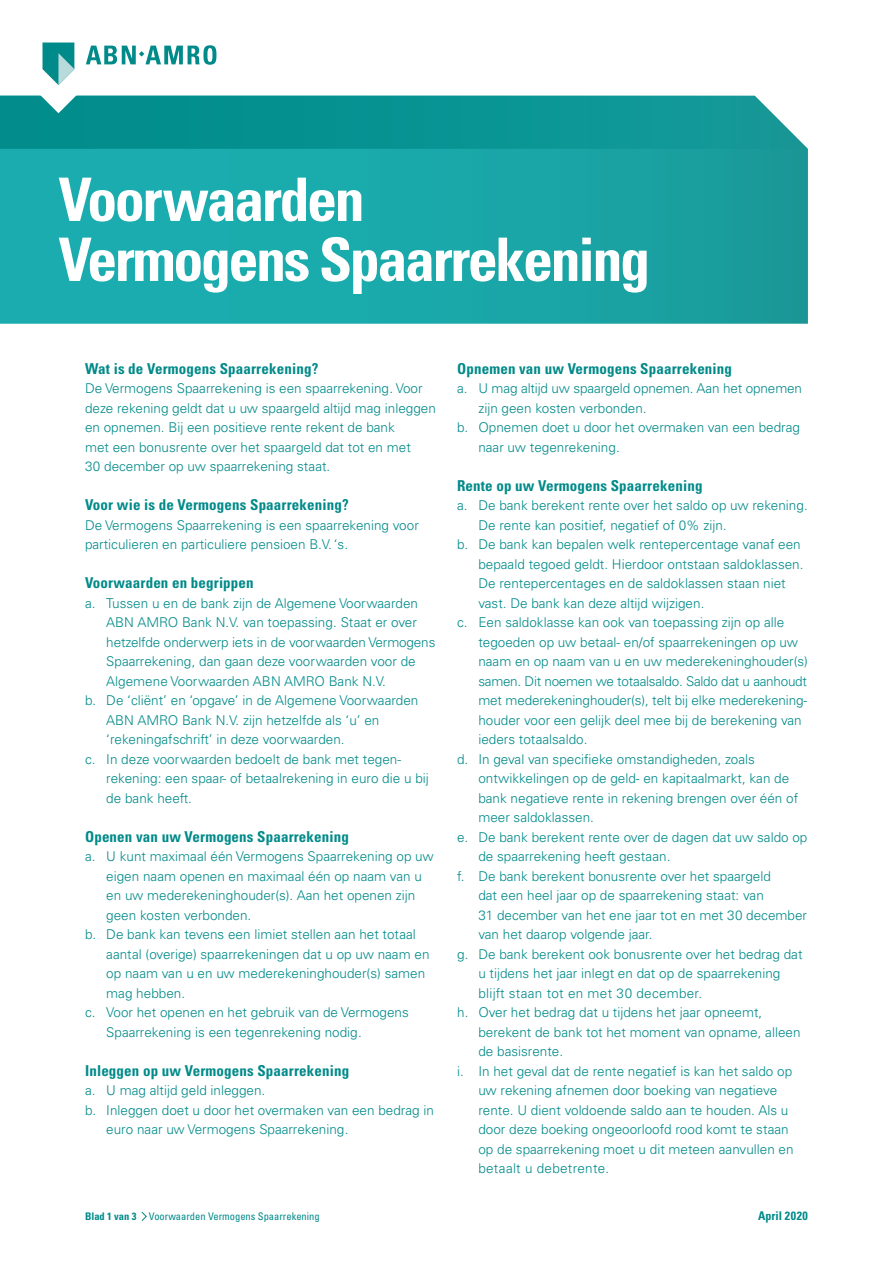
<style>
.page{position:relative;width:893px;height:1263px;background:#fff}
.page>*{position:absolute;margin:0;border:0;box-sizing:border-box;transform-origin:0 0}
.t1{font:700 condensed 60px/60px "Univers LT Std";letter-spacing:-.04em;color:#fff}
.t2{font:700 condensed 15px "Univers LT Std";letter-spacing:.01em;color:#008a89}
.t3{font:300 13.5px/19.5px "Univers LT Std";color:#008a89}
.t4{font:300 13.5px "Univers LT Std";letter-spacing:.02em;color:#008a89}
.t5{font:300 13.5px "Univers LT Std";letter-spacing:-.02em;color:#008a89}
.t6{font:700 condensed 12px "Univers LT Std";color:#008a89}
.t7{font:condensed 10.5px "Univers LT Std";color:#008a89}
.s1{font-weight:700}
</style>
<div class="page">
<svg style="left:0;top:149px;width:808px;height:175px;background:#1aa6a7"></svg>
<svg style="left:0;top:43px;width:808px;height:106px"></svg>
<svg style="left:141px;top:1211px;width:6px;height:10px"></svg>
<h1 class="t1" style="left:58px;top:169px;width:593px">Voorwaarden<br>Vermogens Spaarrekening</h1>
<p class="t2" style="left:85px;top:359px;width:235px">Wat is de Vermogens Spaarrekening?</p>
<p class="t3" style="left:85px;top:379px;width:352px">De Vermogens Spaarrekening is een spaarrekening. Voor deze rekening geldt dat u uw spaargeld altijd mag inleggen en opnemen. Bij een positieve rente rekent de bank<br>met een bonusrente over het spaargeld dat tot en met<br>30 december op uw spaarrekening staat.</p>
<p class="t2" style="left:85px;top:496px;width:265px">Voor wie is de Vermogens Spaarrekening?</p>
<p class="t3" style="left:85px;top:515px;width:335px">De Vermogens Spaarrekening is een spaarrekening voor particulieren en particuliere pensioen B.V. ‘s.</p>
<p class="t2" style="left:85px;top:574px;width:170px">Voorwaarden en begrippen</p>
<p class="t3" style="left:85px;top:593px;width:334px">a. Tussen u en de bank zijn de Algemene Voorwaarden</p>
<p class="t3" style="left:106px;top:613px;width:312px">ABN AMRO Bank N.V. van toepassing. Staat er over</p>
<p class="t3" style="left:106px;top:632px;width:331px">hetzelfde onderwerp iets in de voorwaarden Vermogens</p>
<p class="t3" style="left:106px;top:652px;width:311px">Spaarrekening, dan gaan deze voorwaarden voor de</p>
<p class="t3" style="left:106px;top:671px;width:281px">Algemene Voorwaarden ABN AMRO Bank N.V.</p>
<p class="t3" style="left:85px;top:691px;width:335px">b. De ‘cliënt’ en ‘opgave’ in de Algemene Voorwaarden</p>
<p class="t3" style="left:106px;top:710px;width:275px">ABN AMRO Bank N.V. zijn hetzelfde als ‘u’ en</p>
<p class="t3" style="left:106px;top:730px;width:240px">‘rekeningafschrift’ in deze voorwaarden.</p>
<p class="t3" style="left:85px;top:749px;width:318px">c. In deze voorwaarden bedoelt de bank met tegen-</p>
<p class="t3" style="left:106px;top:769px;width:324px">rekening: een spaar- of betaalrekening in euro die u bij</p>
<p class="t3" style="left:106px;top:788px;width:87px">de bank heeft.</p>
<p class="t2" style="left:85px;top:827px;width:265px">Openen van uw Vermogens Spaarrekening</p>
<p class="t3" style="left:85px;top:847px;width:350px">a. U kunt maximaal één Vermogens Spaarrekening op uw</p>
<p class="t3" style="left:106px;top:866px;width:317px">eigen naam openen en maximaal één op naam van u</p>
<p class="t3" style="left:106px;top:886px;width:311px">en uw mederekeninghouder(s). Aan het openen zijn</p>
<p class="t3" style="left:106px;top:905px;width:147px">geen kosten verbonden.</p>
<p class="t3" style="left:85px;top:925px;width:332px">b. De bank kan tevens een limiet stellen aan het totaal</p>
<p class="t3" style="left:106px;top:944px;width:325px">aantal (overige) spaarrekeningen dat u op uw naam en</p>
<p class="t3" style="left:106px;top:964px;width:320px">op naam van u en uw mederekeninghouder(s) samen</p>
<p class="t3" style="left:106px;top:983px;width:80px">mag hebben.</p>
<p class="t3" style="left:85px;top:1003px;width:325px">c. Voor het openen en het gebruik van de Vermogens</p>
<p class="t3" style="left:106px;top:1022px;width:257px">Spaarrekening is een tegenrekening nodig.</p>
<p class="t2" style="left:85px;top:1061px;width:266px">Inleggen op uw Vermogens Spaarrekening</p>
<p class="t3" style="left:85px;top:1081px;width:182px">a. U mag altijd geld inleggen.</p>
<p class="t3" style="left:85px;top:1100px;width:350px">b. Inleggen doet u door het overmaken van een bedrag in</p>
<p class="t3" style="left:106px;top:1120px;width:244px">euro naar uw Vermogens Spaarrekening.</p>
<p class="t7" style="left:85px;top:1209px;width:236px"><span class="s1">Blad 1 van 3</span> Voorwaarden Vermogens Spaarrekening</p>
<p class="t2" style="left:457px;top:359px;width:276px">Opnemen van uw Vermogens Spaarrekening</p>
<p class="t3" style="left:457px;top:379px;width:346px">a. U mag altijd uw spaargeld opnemen. Aan het opnemen</p>
<p class="t3" style="left:478px;top:398px;width:170px">zijn geen kosten verbonden.</p>
<p class="t3" style="left:457px;top:418px;width:344px">b. Opnemen doet u door het overmaken van een bedrag</p>
<p class="t3" style="left:478px;top:437px;width:143px">naar uw tegenrekening.</p>
<p class="t2" style="left:457px;top:476px;width:247px">Rente op uw Vermogens Spaarrekening</p>
<p class="t3" style="left:457px;top:496px;width:352px">a. De bank berekent rente over het saldo op uw rekening.</p>
<p class="t3" style="left:478px;top:515px;width:250px">De rente kan positief, negatief of 0% zijn.</p>
<p class="t3" style="left:457px;top:535px;width:345px">b. De bank kan bepalen welk rentepercentage vanaf een</p>
<p class="t3" style="left:478px;top:554px;width:327px">bepaald tegoed geldt. Hierdoor ontstaan saldoklassen.</p>
<p class="t3" style="left:478px;top:574px;width:309px">De rentepercentages en de saldoklassen staan niet</p>
<p class="t3" style="left:478px;top:593px;width:228px">vast. De bank kan deze altijd wijzigen.</p>
<p class="t3" style="left:457px;top:613px;width:329px">c. Een saldoklasse kan ook van toepassing zijn op alle</p>
<p class="t3" style="left:478px;top:632px;width:321px">tegoeden op uw betaal- en/of spaarrekeningen op uw</p>
<p class="t3" style="left:478px;top:652px;width:331px">naam en op naam van u en uw mederekeninghouder(s)</p>
<p class="t5" style="left:478px;top:673px;width:330px">samen. Dit noemen we totaalsaldo. Saldo dat u aanhoudt</p>
<p class="t3" style="left:478px;top:691px;width:330px">met mederekeninghouder(s), telt bij elke mederekening-</p>
<p class="t3" style="left:478px;top:710px;width:325px">houder voor een gelijk deel mee bij de berekening van</p>
<p class="t3" style="left:478px;top:730px;width:111px">ieders totaalsaldo.</p>
<p class="t3" style="left:457px;top:749px;width:299px">d. In geval van specifieke omstandigheden, zoals</p>
<p class="t3" style="left:478px;top:769px;width:312px">ontwikkelingen op de geld- en kapitaalmarkt, kan de</p>
<p class="t3" style="left:478px;top:788px;width:321px">bank negatieve rente in rekening brengen over één of</p>
<p class="t3" style="left:478px;top:808px;width:117px">meer saldoklassen.</p>
<p class="t3" style="left:457px;top:827px;width:352px">e. De bank berekent rente over de dagen dat uw saldo op</p>
<p class="t3" style="left:478px;top:847px;width:194px">de spaarrekening heeft gestaan.</p>
<p class="t3" style="left:457px;top:866px;width:315px">f. De bank berekent bonusrente over het spaargeld</p>
<p class="t3" style="left:478px;top:886px;width:287px">dat een heel jaar op de spaarrekening staat: van</p>
<p class="t3" style="left:478px;top:905px;width:330px">31 december van het ene jaar tot en met 30 december</p>
<p class="t3" style="left:478px;top:925px;width:176px">van het daarop volgende jaar.</p>
<p class="t3" style="left:457px;top:944px;width:347px">g. De bank berekent ook bonusrente over het bedrag dat</p>
<p class="t3" style="left:478px;top:963px;width:303px">u tijdens het jaar inlegt en dat op de spaarrekening</p>
<p class="t4" style="left:478px;top:985px;width:225px">blijft staan tot en met 30 december.</p>
<p class="t3" style="left:457px;top:1002px;width:307px">h. Over het bedrag dat u tijdens het jaar opneemt,</p>
<p class="t3" style="left:478px;top:1022px;width:324px">berekent de bank tot het moment van opname, alleen</p>
<p class="t3" style="left:478px;top:1041px;width:86px">de basisrente.</p>
<p class="t3" style="left:457px;top:1061px;width:337px">i. In het geval dat de rente negatief is kan het saldo op</p>
<p class="t3" style="left:478px;top:1080px;width:300px">uw rekening afnemen door boeking van negatieve</p>
<p class="t3" style="left:478px;top:1100px;width:312px">rente. U dient voldoende saldo aan te houden. Als u</p>
<p class="t3" style="left:478px;top:1119px;width:312px">door deze boeking ongeoorloofd rood komt te staan</p>
<p class="t3" style="left:478px;top:1139px;width:317px">op de spaarrekening moet u dit meteen aanvullen en</p>
<p class="t4" style="left:478px;top:1160px;width:132px">betaalt u debetrente.</p>
<p class="t6" style="left:758px;top:1208px;width:51px">April 2020</p>
</div>
